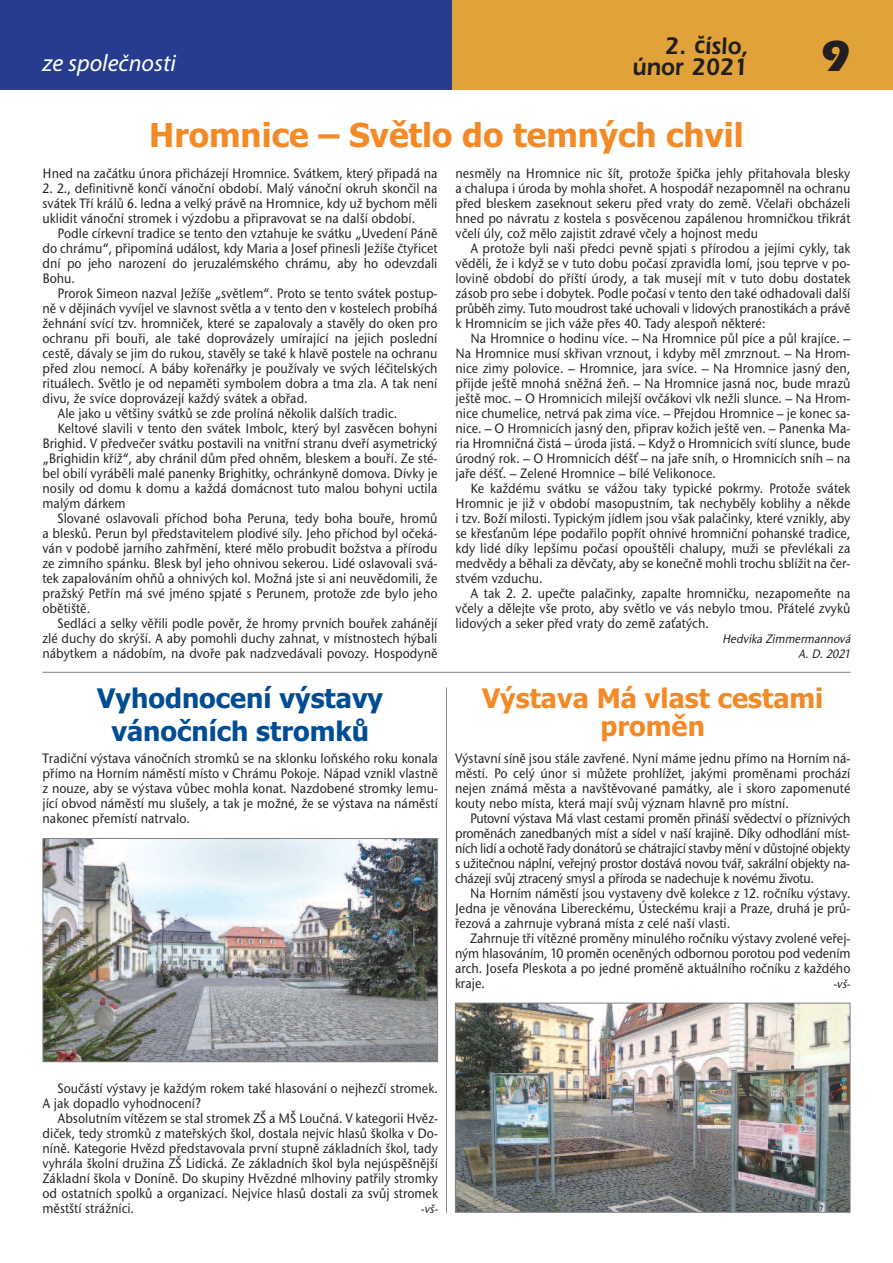
<style>
.page{position:relative;width:893px;height:1263px;background:#fff}
.page>*{position:absolute;margin:0;border:0;box-sizing:border-box;transform-origin:0 0}
.t1{font:700 45px "Itc Eras CE";color:#231f20}
.t2{font:700 33px "Tahoma";color:#f38a27}
.t3{font:700 27px/32.4px "Tahoma";color:#014d95;text-align:center}
.t4{font:700 27px/27.9px "Tahoma";color:#f38a27;text-align:center}
.t5{font:600 24.75px "Itc Eras CE";color:#231f20;scale:.91 1}
.t6{font:italic 24px "Myriad Pro";color:#fff}
.t7{font:500 14.25px/15px "Stone Sans Itc TCE";color:#231f20;text-align:justify;scale:.9 1}
.t8{font:italic 500 12.75px/15px "Stone Sans Itc TCE";color:#231f20;text-align:right;scale:.9 1}
</style>
<div class="page">
<div style="left:0;top:0;width:893px;height:90px;background:#283c8f"></div>
<div style="left:452px;top:0;width:441px;height:90px;background:#e1a339"></div>
<hr style="left:43px;top:672px;width:807px;height:1px;background:#808285">
<img style="left:45px;top:840px;width:391px;height:220px">
<div style="left:43px;top:838px;width:395px;height:224px;border:1px solid #808285"></div>
<img style="left:457px;top:1005px;width:391px;height:206px">
<div style="left:455px;top:1003px;width:395px;height:210px;border:1px solid #808285"></div>
<hr style="left:446px;top:687px;width:1px;height:526px;background:#808285">
<h3 class="t5" style="left:665px;top:37px;width:93px">2. ãíslo,</h3>
<h3 class="t6" style="left:43px;top:54px;width:135px">ze společnosti</h3>
<h3 class="t5" style="left:632px;top:58px;width:129px">únor 2021</h3>
<h2 class="t2" style="left:149px;top:117px;width:596px">Hromnice – Světlo do temných chvil</h2>
<h1 class="t1" style="left:820px;top:40px;width:32px">9</h1>
<p class="t7" style="left:43px;top:165px;width:440px">Hned na začátku února přicházejí Hromnice. Svátkem, který připadá na</p>
<p class="t7" style="left:43px;top:180px;width:440px">2. 2., definitivně končí vánoční období. Malý vánoční okruh skončil na svátek Tří králů 6. ledna a velký právě na Hromnice, kdy už bychom měli uklidit vánoční stromek i výzdobu a připravovat se na další období.</p>
<p class="t7" style="left:43px;top:225px;width:440px;text-indent:15px">Podle církevní tradice se tento den vztahuje ke svátku „Uvedení Páně do chrámu“, připomíná událost, kdy Maria a Josef přinesli Ježíše čtyřicet dní po jeho narození do jeruzalémského chrámu, aby ho odevzdali Bohu.</p>
<p class="t7" style="left:58px;top:285px;width:424px">Prorok Simeon nazval Ježíše „světlem“. Proto se tento svátek postup-</p>
<p class="t7" style="left:43px;top:300px;width:440px">ně v dějinách vyvíjel ve slavnost světla a v tento den v kostelech probíhá</p>
<p class="t7" style="left:43px;top:315px;width:440px">žehnání svící tzv. hromniček, které se zapalovaly a stavěly do oken pro</p>
<p class="t7" style="left:43px;top:330px;width:440px">ochranu při bouři, ale také doprovázely umírající na jejich poslední</p>
<p class="t7" style="left:43px;top:345px;width:440px">cestě, dávaly se jim do rukou, stavěly se také k hlavě postele na ochranu</p>
<p class="t7" style="left:43px;top:360px;width:440px">před zlou nemocí. A báby kořenářky je používaly ve svých léčitelských</p>
<p class="t7" style="left:43px;top:375px;width:440px">rituálech. Světlo je od nepaměti symbolem dobra a tma zla. A tak není</p>
<p class="t7" style="left:43px;top:390px;width:296px">divu, že svíce doprovázejí každý svátek a obřad.</p>
<p class="t7" style="left:58px;top:405px;width:379px">Ale jako u většiny svátků se zde prolíná několik dalších tradic.</p>
<p class="t7" style="left:58px;top:420px;width:424px">Keltové slavili v tento den svátek Imbolc, který byl zasvěcen bohyni</p>
<p class="t7" style="left:43px;top:435px;width:440px">Brighid. V předvečer svátku postavili na vnitřní stranu dveří asymetrický</p>
<p class="t7" style="left:43px;top:450px;width:440px">„Brighidin kříž“, aby chránil dům před ohněm, bleskem a bouří. Ze sté-</p>
<p class="t7" style="left:43px;top:465px;width:440px">bel obilí vyráběli malé panenky Brighitky, ochránkyně domova. Dívky je</p>
<p class="t7" style="left:43px;top:480px;width:440px">nosily od domu k domu a každá domácnost tuto malou bohyni uctila</p>
<p class="t7" style="left:43px;top:495px;width:94px">malým dárkem</p>
<p class="t7" style="left:58px;top:510px;width:424px">Slované oslavovali příchod boha Peruna, tedy boha bouře, hromů</p>
<p class="t7" style="left:43px;top:525px;width:440px">a blesků. Perun byl představitelem plodivé síly. Jeho příchod byl očeká-</p>
<p class="t7" style="left:43px;top:540px;width:440px">ván v podobě jarního zahřmění, které mělo probudit božstva a přírodu</p>
<p class="t7" style="left:43px;top:555px;width:440px">ze zimního spánku. Blesk byl jeho ohnivou sekerou. Lidé oslavovali svá-</p>
<p class="t7" style="left:43px;top:570px;width:440px">tek zapalováním ohňů a ohnivých kol. Možná jste si ani neuvědomili, že</p>
<p class="t7" style="left:43px;top:585px;width:440px">pražský Petřín má své jméno spjaté s Perunem, protože zde bylo jeho</p>
<p class="t7" style="left:43px;top:600px;width:54px">obětiště.</p>
<p class="t7" style="left:58px;top:615px;width:424px">Sedláci a selky věřili podle pověr, že hromy prvních bouřek zahánějí</p>
<p class="t7" style="left:43px;top:630px;width:440px">zlé duchy do skrýší. A aby pomohli duchy zahnat, v místnostech hýbali</p>
<p class="t7" style="left:43px;top:645px;width:440px">nábytkem a nádobím, na dvoře pak nadzvedávali povozy. Hospodyně</p>
<h3 class="t3" style="left:97px;top:683px;width:287px">Vyhodnocení výstavy vánočních stromků</h3>
<p class="t7" style="left:43px;top:750px;width:441px">Tradiční výstava vánočních stromků se na sklonku loňského roku konala přímo na Horním náměstí místo v Chrámu Pokoje. Nápad vznikl vlastně z nouze, aby se výstava vůbec mohla konat. Nazdobené stromky lemu&shy;jící obvod náměstí mu slušely, a tak je možné, že se výstava na náměstí nakonec přemístí natrvalo.</p>
<p class="t7" style="left:455px;top:165px;width:440px">nesměly na Hromnice nic šít, protože špička jehly přitahovala blesky a chalupa i úroda by mohla shořet. A hospodář nezapomněl na ochranu před bleskem zaseknout sekeru před vraty do země. Včelaři obcházeli hned po návratu z kostela s posvěcenou zapálenou hromničkou třikrát včelí úly, což mělo zajistit zdravé včely a hojnost medu</p>
<p class="t7" style="left:455px;top:240px;width:440px;text-indent:15px">A protože byli naši předci pevně spjati s přírodou a jejími cykly, tak věděli, že i když se v tuto dobu počasí zpravidla lomí, jsou teprve v po&shy;lovině období do příští úrody, a tak musejí mít v tuto dobu dostatek zásob pro sebe i dobytek. Podle počasí v tento den také odhadovali další průběh zimy. Tuto moudrost také uchovali v lidových pranostikách a právě k Hromnicím se jich váže přes 40. Tady alespoň některé:</p>
<p class="t7" style="left:455px;top:330px;width:440px;text-indent:15px">Na Hromnice o hodinu více. – Na Hromnice půl píce a půl krajíce. – Na Hromnice musí skřivan vrznout, i kdyby měl zmrznout. – Na Hrom&shy;nice zimy polovice. – Hromnice, jara svíce. – Na Hromnice jasný den, přijde ještě mnohá sněžná žeň. – Na Hromnice jasná noc, bude mrazů ještě moc. – O Hromnicích milejší ovčákovi vlk nežli slunce. – Na Hrom&shy;nice chumelice, netrvá pak zima více. – Přejdou Hromnice – je konec sa&shy;nice. – O Hromnicích jasný den, připrav kožich ještě ven. – Panenka Ma&shy;ria Hromničná čistá – úroda jistá. – Když o Hromnicích svítí slunce, bude úrodný rok. – O Hromnicích déšť – na jaře sníh, o Hromnicích sníh – na jaře déšť. – Zelené Hromnice – bílé Velikonoce.</p>
<p class="t7" style="left:455px;top:480px;width:440px;text-indent:15px">Ke každému svátku se vážou taky typické pokrmy. Protože svátek Hromnic je již v období masopustním, tak nechyběly koblihy a někde i tzv. Boží milosti. Typickým jídlem jsou však palačinky, které vznikly, aby se křesťanům lépe podařilo popřít ohnivé hromniční pohanské tradice, kdy lidé díky lepšímu počasí opouštěli chalupy, muži se převlékali za medvědy a běhali za děvčaty, aby se konečně mohli trochu sblížit na čer&shy;stvém vzduchu.</p>
<p class="t7" style="left:455px;top:585px;width:440px;text-indent:15px">A tak 2. 2. upečte palačinky, zapalte hromničku, nezapomeňte na včely a dělejte vše proto, aby světlo ve vás nebylo tmou. Přátelé zvyků lidových a seker před vraty do země zaťatých.</p>
<p class="t8" style="left:722px;top:631px;width:146px">Hedvika Zimmermannová<br>A. D. 2021</p>
<h3 class="t4" style="left:482px;top:685px;width:343px">Výstava Má vlast cestami proměn</h3>
<p class="t7" style="left:455px;top:750px;width:441px">Výstavní síně jsou stále zavřené. Nyní máme jednu přímo na Horním ná&shy;městí. Po celý únor si můžete prohlížet, jakými proměnami prochází nejen známá města a navštěvované památky, ale i skoro zapomenuté kouty nebo místa, která mají svůj význam hlavně pro místní.</p>
<p class="t7" style="left:455px;top:810px;width:441px;text-indent:15px">Putovní výstava Má vlast cestami proměn přináší svědectví o příznivých proměnách zanedbaných míst a sídel v naší krajině. Díky odhodlání míst&shy;ních lidí a ochotě řady donátorů se chátrající stavby mění v důstojné objekty s užitečnou náplní, veřejný prostor dostává novou tvář, sakrální objekty na&shy;cházejí svůj ztracený smysl a příroda se nadechuje k novému životu.</p>
<p class="t7" style="left:455px;top:885px;width:441px;text-indent:15px">Na Horním náměstí jsou vystaveny dvě kolekce z 12. ročníku výstavy.<br>Jedna je věnována Libereckému, Ústeckému kraji a Praze, druhá je prů&shy;řezová a zahrnuje vybraná místa z celé naší vlasti.</p>
<p class="t7" style="left:455px;top:930px;width:441px;text-indent:15px">Zahrnuje tři vítězné proměny minulého ročníku výstavy zvolené veřej&shy;ným hlasováním, 10 proměn oceněných odbornou porotou pod vedením arch. Josefa Pleskota a po jedné proměně aktuálního ročníku z každého kraje.</p>
<p class="t8" style="left:833px;top:976px;width:22px">-vš-</p>
<p class="t7" style="left:43px;top:1080px;width:441px;text-indent:15px">Součástí výstavy je každým rokem také hlasování o nejhezčí stromek.<br>A jak dopadlo vyhodnocení?</p>
<p class="t7" style="left:43px;top:1110px;width:441px;text-indent:15px">Absolutním vítězem se stal stromek ZŠ a MŠ Loučná. V kategorii Hvěz&shy;diček, tedy stromků z mateřských škol, dostala nejvíc hlasů školka v Do&shy;níně. Kategorie Hvězd představovala první stupně základních škol, tady vyhrála školní družina ZŠ Lidická. Ze základních škol byla nejúspěšnější Základní škola v Doníně. Do skupiny Hvězdné mlhoviny patřily stromky od ostatních spolků a organizací. Nejvíce hlasů dostali za svůj stromek městští strážníci.</p>
<p class="t8" style="left:421px;top:1201px;width:22px">-vš-</p>
</div>
